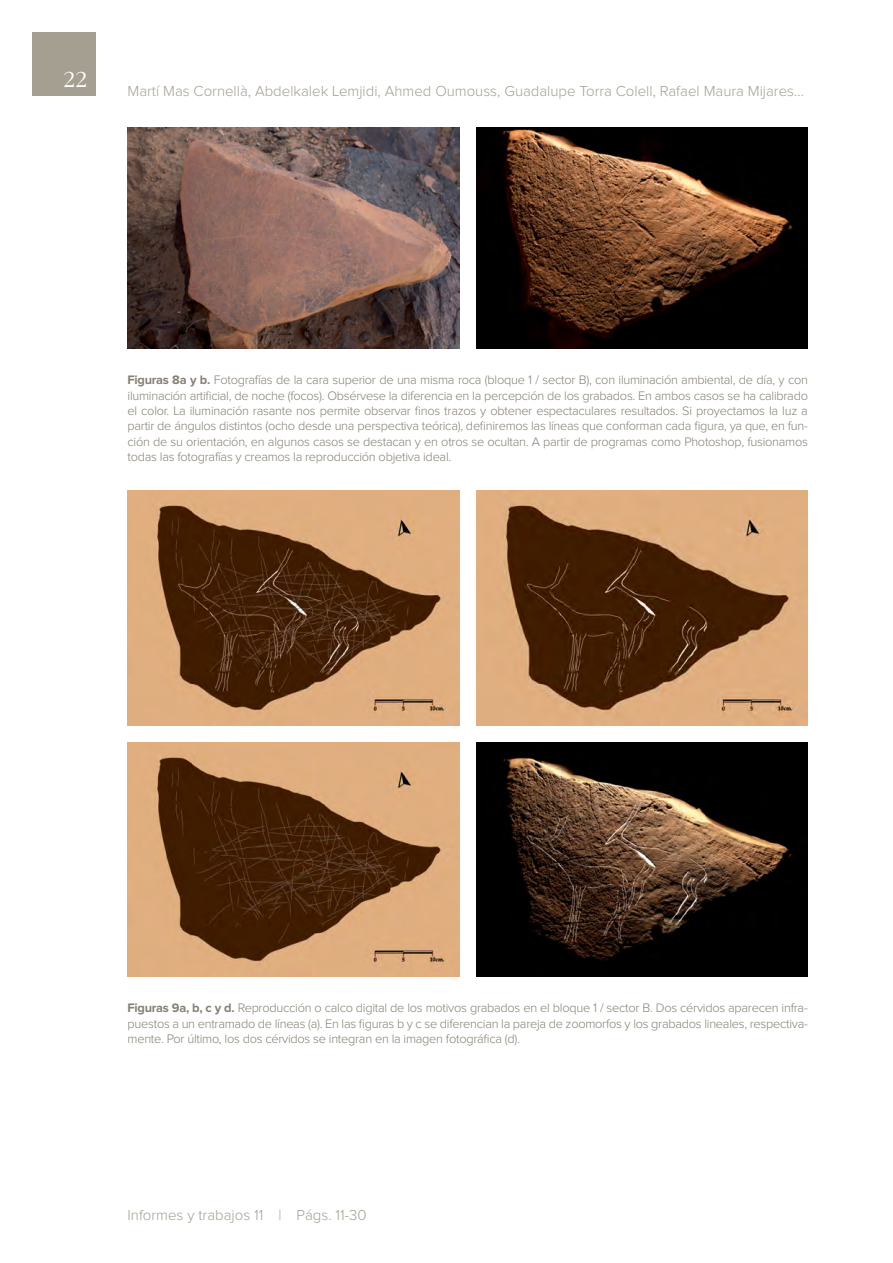
<style>
.page{position:relative;width:893px;height:1263px;background:#fff}
.page>*{position:absolute;margin:0;border:0;box-sizing:border-box;transform-origin:0 0}
.t1{font:300 24px "ITC Garamond Std";color:#fff}
.t2{font:300 15px "Proxima Nova";color:#a49f91}
.t3{font:300 12.75px/15.3px "Proxima Nova";letter-spacing:-.02em;color:#868074;text-align:justify}
.s1{font-weight:700}
</style>
<div class="page">
<div style="left:32px;top:32px;width:64px;height:64px;background:#a49f91"></div>
<img style="left:128px;top:128px;width:331px;height:221px">
<img style="left:476px;top:742px;width:332px;height:235px">
<img style="left:128px;top:491px;width:331px;height:234px">
<img style="left:128px;top:742px;width:331px;height:235px">
<img style="left:476px;top:491px;width:332px;height:234px">
<img style="left:476px;top:128px;width:332px;height:221px">
<h1 class="t1" style="left:63px;top:67px;width:25px">22</h1>
<p class="t2" style="left:128px;top:84px;width:678px">Martí Mas Cornellà, Abdelkalek Lemjidi, Ahmed Oumouss, Guadalupe Torra Colell, Rafael Maura Mijares...</p>
<p class="t3" style="left:128px;top:373px;width:682px"><span class="s1">Figuras 8a y b.</span> Fotografías de la cara superior de una misma roca (bloque 1 / sector B), con iluminación ambiental, de día, y con iluminación artificial, de noche (focos). Obsérvese la diferencia en la percepción de los grabados. En ambos casos se ha calibrado el color. La iluminación rasante nos permite observar finos trazos y obtener espectaculares resultados. Si proyectamos la luz a partir de ángulos distintos (ocho desde una perspectiva teórica), definiremos las líneas que conforman cada figura, ya que, en fun&shy;ción de su orientación, en algunos casos se destacan y en otros se ocultan. A partir de programas como Photoshop, fusionamos todas las fotografías y creamos la reproducción objetiva ideal.</p>
<p class="t3" style="left:128px;top:1001px;width:682px"><span class="s1">Figuras 9a, b, c y d.</span> Reproducción o calco digital de los motivos grabados en el bloque 1 / sector B. Dos cérvidos aparecen infra&shy;puestos a un entramado de líneas (a). En las figuras b y c se diferencian la pareja de zoomorfos y los grabados lineales, respectiva&shy;mente. Por último, los dos cérvidos se integran en la imagen fotográfica (d).</p>
<p class="t2" style="left:128px;top:1208px;width:240px">Informes y trabajos 11 | Págs. 11-30</p>
</div>
